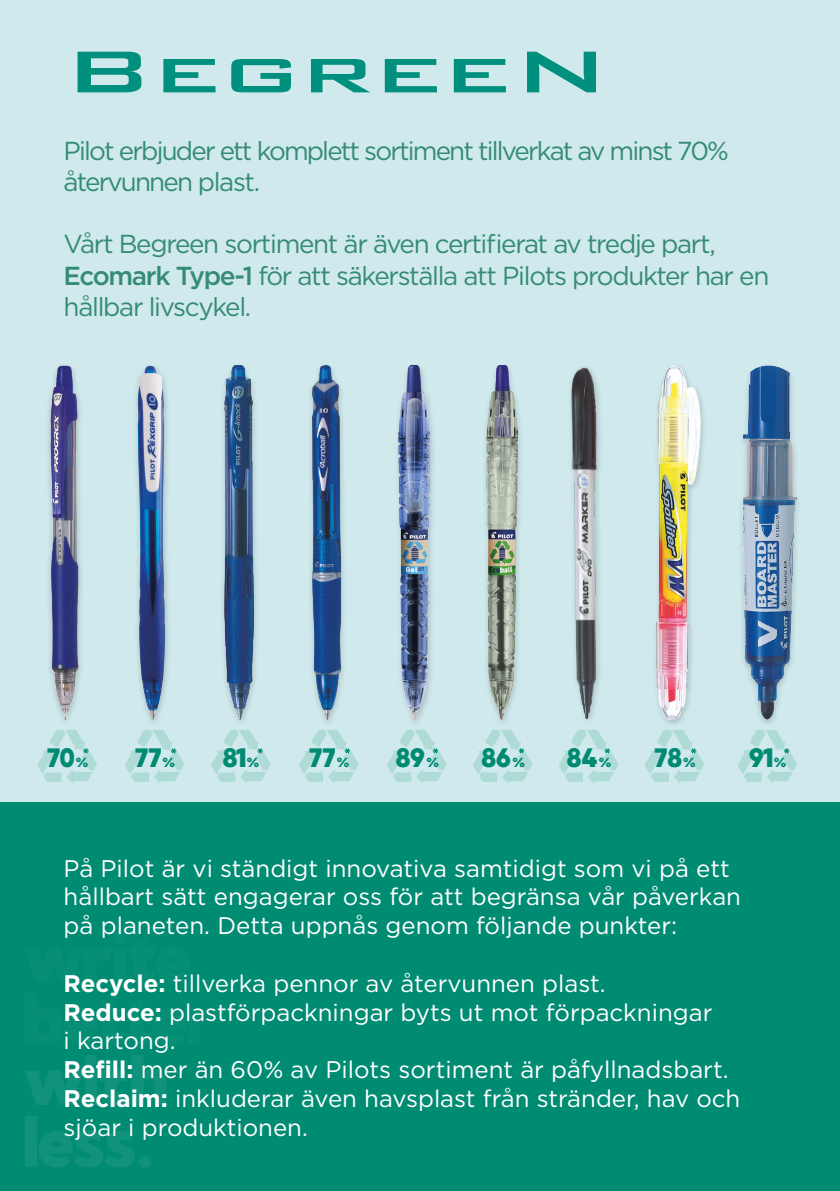
<style>
.page{position:relative;width:840px;height:1191px;background:#fff}
.page>*{position:absolute;margin:0;border:0;box-sizing:border-box;transform-origin:0 0}
.t1{font:26.6px "MADE Good Time Grotesk";letter-spacing:-.13em;color:#008a72}
.t2{font:26px/31.2px "Gotham";letter-spacing:-.055em;color:#358b73}
.t3{font:24px/28.8px "Gotham";color:#fff}
.s1{font-weight:500}
.s2{font-size:13.2px}
.s3{font-weight:700}
</style>
<div class="page">
<div style="left:0;top:0;width:839px;height:802px;background:#cfe9ed"></div>
<svg style="left:77px;top:52px;width:64px;height:40px"></svg>
<svg style="left:163px;top:59px;width:52px;height:33px"></svg>
<svg style="left:231px;top:59px;width:60px;height:33px"></svg>
<svg style="left:311px;top:59px;width:59px;height:33px"></svg>
<svg style="left:384px;top:59px;width:52px;height:33px"></svg>
<svg style="left:453px;top:59px;width:52px;height:33px"></svg>
<svg style="left:527px;top:52px;width:68px;height:40px"></svg>
<div style="left:0;top:802px;width:839px;height:389px;background:#008b73"></div>
<svg style="left:25px;top:1116px;width:126px;height:51px"></svg>
<svg style="left:25px;top:1055px;width:141px;height:51px"></svg>
<svg style="left:37px;top:730px;width:60px;height:54px"></svg>
<img style="left:48px;top:366px;width:33px;height:353px">
<svg style="left:125px;top:730px;width:59px;height:53px"></svg>
<div style="left:133px;top:363px;width:38px;height:364px;background:#1d1d1b;opacity:.23"></div>
<img style="left:137px;top:366px;width:28px;height:353px">
<svg style="left:211px;top:730px;width:59px;height:53px"></svg>
<div style="left:219px;top:363px;width:41px;height:364px;background:#1d1d1b;opacity:.23"></div>
<img style="left:224px;top:366px;width:29px;height:353px">
<svg style="left:299px;top:730px;width:59px;height:53px"></svg>
<div style="left:307px;top:362px;width:40px;height:366px;background:#1d1d1b;opacity:.23"></div>
<img style="left:312px;top:366px;width:28px;height:353px">
<svg style="left:387px;top:730px;width:59px;height:53px"></svg>
<div style="left:394px;top:363px;width:42px;height:365px;background:#1d1d1b;opacity:.23"></div>
<img style="left:398px;top:366px;width:31px;height:353px">
<svg style="left:473px;top:730px;width:59px;height:53px"></svg>
<div style="left:481px;top:363px;width:43px;height:365px;background:#1d1d1b;opacity:.23"></div>
<img style="left:486px;top:366px;width:31px;height:353px">
<svg style="left:559px;top:730px;width:59px;height:53px"></svg>
<img style="left:571px;top:367px;width:29px;height:352px">
<svg style="left:645px;top:730px;width:58px;height:53px"></svg>
<div style="left:651px;top:363px;width:55px;height:365px;background:#1d1d1b;opacity:.23"></div>
<img style="left:656px;top:366px;width:44px;height:353px">
<svg style="left:738px;top:730px;width:58px;height:53px"></svg>
<div style="left:737px;top:363px;width:65px;height:365px;background:#1d1d1b;opacity:.23"></div>
<img style="left:737px;top:366px;width:65px;height:353px">
<p class="t2" style="left:64px;top:134px;width:666px">Pilot erbjuder ett komplett sortiment tillverkat av minst 70% återvunnen plast.</p>
<p class="t2" style="left:64px;top:228px;width:706px">Vårt Begreen sortiment är även certifierat av tredje part,<br><span class="s1">Ecomark Type-1</span> för att säkerställa att Pilots produkter har en hållbar livscykel.</p>
<p class="t1" style="left:45px;top:740px;width:45px">70<span class="s2">%</span></p>
<p class="t1" style="left:133px;top:740px;width:44px">77<span class="s2">%</span></p>
<p class="t1" style="left:221px;top:740px;width:40px">81<span class="s2">%</span></p>
<p class="t1" style="left:307px;top:740px;width:44px">77<span class="s2">%</span></p>
<p class="t1" style="left:394px;top:740px;width:47px">89<span class="s2">%</span></p>
<p class="t1" style="left:479px;top:740px;width:47px">86<span class="s2">%</span></p>
<p class="t1" style="left:565px;top:740px;width:48px">84<span class="s2">%</span></p>
<p class="t1" style="left:652px;top:740px;width:45px">78<span class="s2">%</span></p>
<p class="t1" style="left:747px;top:740px;width:41px">91<span class="s2">%</span></p>
<p class="t3" style="left:64px;top:853px;width:678px">På Pilot är vi ständigt innovativa samtidigt som vi på ett hållbart sätt engagerar oss för att begränsa vår påverkan på planeten. Detta uppnås genom följande punkter:</p>
<p class="t3" style="left:64px;top:968px;width:678px"><span class="s3">Recycle:</span> tillverka pennor av återvunnen plast.<br><span class="s3">Reduce:</span> plastförpackningar byts ut mot förpackningar<br>i kartong.<br><span class="s3">Refill:</span> mer än 60% av Pilots sortiment är påfyllnadsbart.<br><span class="s3">Reclaim:</span> inkluderar även havsplast från stränder, hav och sjöar i produktionen.</p>
</div>
